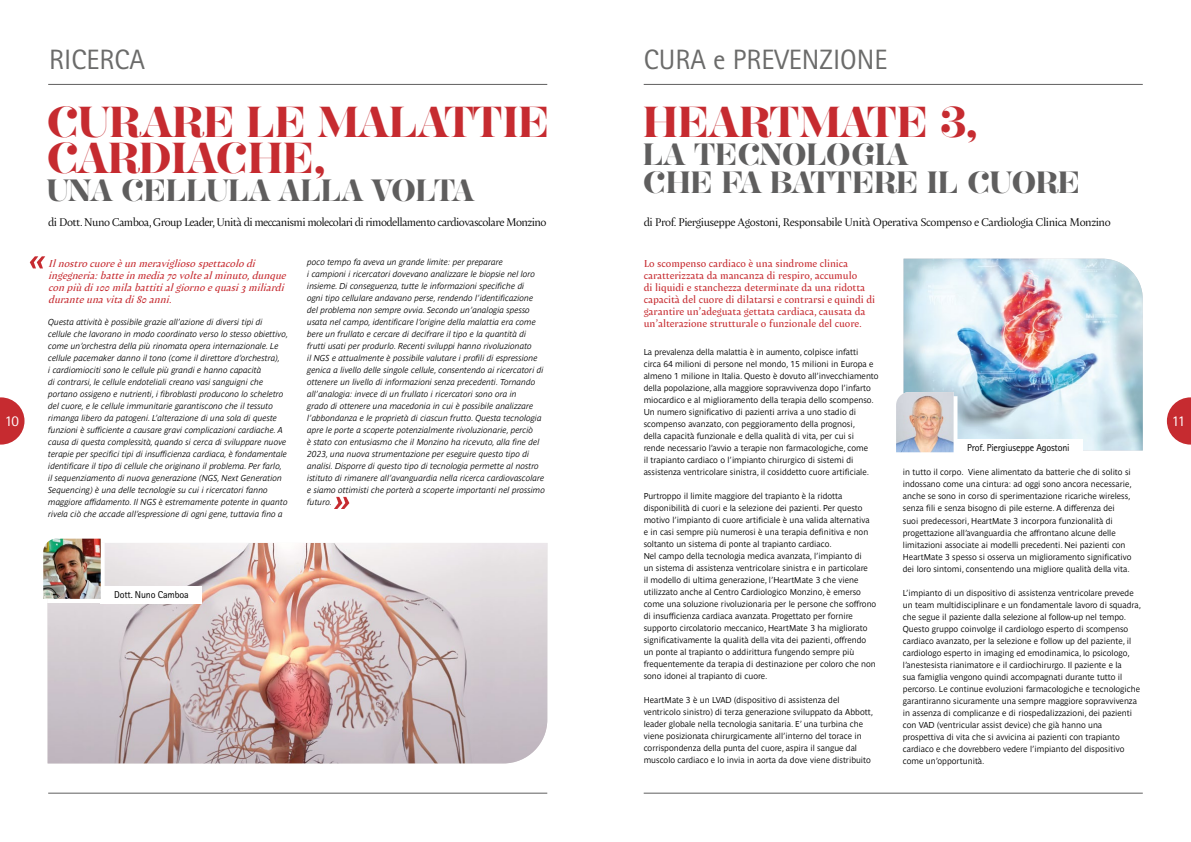
<style>
.page{position:relative;width:1191px;height:842px;background:#fff}
.page>*{position:absolute;margin:0;border:0;box-sizing:border-box;transform-origin:0 0}
.t1{font:600 36.9px/36.5px "Hera Big";letter-spacing:-.01em;color:#c62b30}
.t2{font:28px "Rotis Sans Serif Std";color:#6b6b6a}
.t3{font:600 26.3px/28px "Hera Big";letter-spacing:-.01em;color:#5f5e5e}
.t4{font:15px "Rotis Sans Serif Std";color:#fff}
.t5{font:300 11px "Amster";letter-spacing:-.055em;color:#000}
.t6{font:10px/12px "Amster";color:#c62b30}
.t7{font:italic 10px/12px "Amster";color:#c62b30}
.t8{font:10px "Rotis Sans Serif Std";letter-spacing:-.015em;color:#000}
.t9{font:8.5px/12px "Parisine Std Gris";color:#000}
.t10{font:italic 8.5px/12px "Parisine Std Gris";color:#000}
</style>
<div class="page">
<hr style="left:643px;top:84px;width:499px;height:1px;background:#5f5e5e">
<hr style="left:643px;top:793px;width:499px;height:1px;background:#5f5e5e">
<svg style="left:1166px;top:397px;width:25px;height:48px"></svg>
<svg style="left:0;top:397px;width:25px;height:48px"></svg>
<hr style="left:48px;top:793px;width:499px;height:1px;background:#5f5e5e">
<hr style="left:48px;top:84px;width:499px;height:1px;background:#5f5e5e">
<img style="left:48px;top:543px;width:499px;height:220px">
<img style="left:903px;top:259px;width:239px;height:191px">
<svg style="left:30px;top:256px;width:15px;height:12px"></svg>
<svg style="left:334px;top:497px;width:15px;height:12px"></svg>
<div style="left:101px;top:586px;width:101px;height:17px;background:#fff"></div>
<svg style="left:48px;top:543px;width:57px;height:60px"></svg>
<img style="left:43px;top:539px;width:58px;height:60px">
<div style="left:953px;top:439px;width:130px;height:17px;background:#fff"></div>
<svg style="left:896px;top:392px;width:61px;height:61px"></svg>
<img style="left:896px;top:392px;width:57px;height:60px">
<h2 class="t2" style="left:49px;top:43px;width:97px">RICERCA</h2>
<h2 class="t2" style="left:643px;top:43px;width:245px">CURA e PREVENZIONE</h2>
<h1 class="t1" style="left:46px;top:104px;width:504px">CURARE LE MALATTIE<br>CARDIACHE,</h1>
<h3 class="t3" style="left:46px;top:177px;width:429px">UNA CELLULA ALLA VOLTA</h3>
<h1 class="t1" style="left:643px;top:104px;width:336px">HEARTMATE 3,</h1>
<h3 class="t3" style="left:643px;top:140px;width:439px">LA TECNOLOGIA<br>CHE FA BATTERE IL CUORE</h3>
<p class="t5" style="left:48px;top:213px;width:500px">di Dott. Nuno Camboa, Group Leader, Unità di meccanismi molecolari di rimodellamento cardiovascolare Monzino</p>
<p class="t5" style="left:643px;top:213px;width:468px">di Prof. Piergiuseppe Agostoni, Responsabile Unità Operativa Scompenso e Cardiologia Clinica Monzino</p>
<p class="t10" style="left:307px;top:256px;width:239px">poco tempo fa aveva un grande limite: per preparare<br>i campioni i ricercatori dovevano analizzare le biopsie nel loro insieme. Di conseguenza, tutte le informazioni specifiche di<br>ogni tipo cellulare andavano perse, rendendo l’identificazione del problema non sempre ovvia. Secondo un’analogia spesso usata nel campo, identificare l’origine della malattia era come bere un frullato e cercare di decifrare il tipo e la quantità di frutti usati per produrlo. Recenti sviluppi hanno rivoluzionato<br>il NGS e attualmente è possibile valutare i profili di espressione genica a livello delle singole cellule, consentendo ai ricercatori di ottenere un livello di informazioni senza precedenti. Tornando all’analogia: invece di un frullato i ricercatori sono ora in<br>grado di ottenere una macedonia in cui è possibile analizzare l’abbondanza e le proprietà di ciascun frutto. Questa tecnologia apre le porte a scoperte potenzialmente rivoluzionarie, perciò<br>è stato con entusiasmo che il Monzino ha ricevuto, alla fine del 2023, una nuova strumentazione per eseguire questo tipo di analisi. Disporre di questo tipo di tecnologia permette al nostro istituto di rimanere all’avanguardia nella ricerca cardiovascolare e siamo ottimisti che porterà a scoperte importanti nel prossimo futuro.</p>
<p class="t7" style="left:48px;top:257px;width:243px">Ilnostrocuoreèunmeravigliosospettacolodi ingegneria:batteinmedia70voltealminuto,dunque conpiùdi100milabattitialgiornoequasi3miliardi duranteunavitadi80anni.</p>
<p class="t10" style="left:48px;top:316px;width:242px">Questa attività è possibile grazie all’azione di diversi tipi di<br>cellule che lavorano in modo coordinato verso lo stesso obiettivo, come un’orchestra della più rinomata opera internazionale. Le cellule pacemaker danno il tono (come il direttore d’orchestra),<br>i cardiomiociti sono le cellule più grandi e hanno capacità<br>di contrarsi, le cellule endoteliali creano vasi sanguigni che portano ossigeno e nutrienti, i fibroblasti producono lo scheletro del cuore, e le cellule immunitarie garantiscono che il tessuto rimanga libero da patogeni. L’alterazione di una sola di queste funzioni è sufficiente a causare gravi complicazioni cardiache. A causa di questa complessità, quando si cerca di sviluppare nuove terapie per specifici tipi di insufficienza cardiaca, è fondamentale identificare il tipo di cellule che originano il problema. Per farlo, il sequenziamento di nuova generazione (NGS, Next Generation Sequencing) è una delle tecnologie su cui i ricercatori fanno maggiore affidamento. Il NGS è estremamente potente in quanto rivela ciò che accade all’espressione di ogni gene, tuttavia fino a</p>
<p class="t6" style="left:643px;top:257px;width:233px">Lo scompenso cardiaco è una sindrome clinica caratterizzata da mancanza di respiro, accumulo<br>di liquidi e stanchezza determinate da una ridotta capacità del cuore di dilatarsi e contrarsi e quindi di garantire un’adeguata gettata cardiaca, causata da un’alterazione strutturale o funzionale del cuore.</p>
<p class="t9" style="left:643px;top:346px;width:236px">La prevalenza della malattia è in aumento, colpisce infatti<br>circa 64 milioni di persone nel mondo, 15 milioni in Europa e almeno 1 milione in Italia. Questo è dovuto all’invecchiamento della popolazione, alla maggiore sopravvivenza dopo l’infarto miocardico e al miglioramento della terapia dello scompenso.<br>Un numero significativo di pazienti arriva a uno stadio di scompenso avanzato, con peggioramento della prognosi,<br>della capacità funzionale e della qualità di vita, per cui si<br>rende necessario l’avvio a terapie non farmacologiche, come<br>il trapianto cardiaco o l’impianto chirurgico di sistemi di assistenza ventricolare sinistra, il cosiddetto cuore artificiale.</p>
<p class="t9" style="left:643px;top:490px;width:234px">Purtroppo il limite maggiore del trapianto è la ridotta disponibilità di cuori e la selezione dei pazienti. Per questo motivo l’impianto di cuore artificiale è una valida alternativa<br>e in casi sempre più numerosi è una terapia definitiva e non soltanto un sistema di ponte al trapianto cardiaco.<br>Nel campo della tecnologia medica avanzata, l’impianto di<br>un sistema di assistenza ventricolare sinistra e in particolare<br>il modello di ultima generazione, l’HeartMate 3 che viene utilizzato anche al Centro Cardiologico Monzino, è emerso come una soluzione rivoluzionaria per le persone che soffrono di insufficienza cardiaca avanzata. Progettato per fornire supporto circolatorio meccanico, HeartMate 3 ha migliorato significativamente la qualità della vita dei pazienti, offrendo un ponte al trapianto o addirittura fungendo sempre più frequentemente da terapia di destinazione per coloro che non sono idonei al trapianto di cuore.</p>
<p class="t9" style="left:643px;top:694px;width:231px">HeartMate 3 è un LVAD (dispositivo di assistenza del ventricolo sinistro) di terza generazione sviluppato da Abbott, leader globale nella tecnologia sanitaria. E’ una turbina che viene posizionata chirurgicamente all’interno del torace in corrispondenza della punta del cuore, aspira il sangue dal muscolo cardiaco e lo invia in aorta da dove viene distribuito</p>
<h3 class="t4" style="left:5px;top:412px;width:16px">10</h3>
<h3 class="t4" style="left:1172px;top:412px;width:15px">11</h3>
<p class="t8" style="left:967px;top:442px;width:104px">Prof. Piergiuseppe Agostoni</p>
<p class="t9" style="left:903px;top:466px;width:230px">in tutto il corpo. Viene alimentato da batterie che di solito si indossano come una cintura: ad oggi sono ancora necessarie, anche se sono in corso di sperimentazione ricariche wireless, senza fili e senza bisogno di pile esterne. A differenza dei suoi predecessori, HeartMate 3 incorpora funzionalità di progettazione all’avanguardia che affrontano alcune delle limitazioni associate ai modelli precedenti. Nei pazienti con HeartMate 3 spesso si osserva un miglioramento significativo dei loro sintomi, consentendo una migliore qualità della vita.</p>
<p class="t9" style="left:903px;top:586px;width:240px">L’impianto di un dispositivo di assistenza ventricolare prevede un team multidisciplinare e un fondamentale lavoro di squadra, che segue il paziente dalla selezione al follow-up nel tempo.<br>Questo gruppo coinvolge il cardiologo esperto di scompenso cardiaco avanzato, per la selezione e follow up del paziente, il cardiologo esperto in imaging ed emodinamica, lo psicologo, l’anestesista rianimatore e il cardiochirurgo. Il paziente e la<br>sua famiglia vengono quindi accompagnati durante tutto il percorso. Le continue evoluzioni farmacologiche e tecnologiche garantiranno sicuramente una sempre maggiore sopravvivenza in assenza di complicanze e di riospedalizzazioni, dei pazienti con VAD (ventricular assist device) che già hanno una prospettiva di vita che si avvicina ai pazienti con trapianto cardiaco e che dovrebbero vedere l’impianto del dispositivo come un’opportunità.</p>
<p class="t8" style="left:114px;top:589px;width:76px">Dott. Nuno Camboa</p>
</div>
